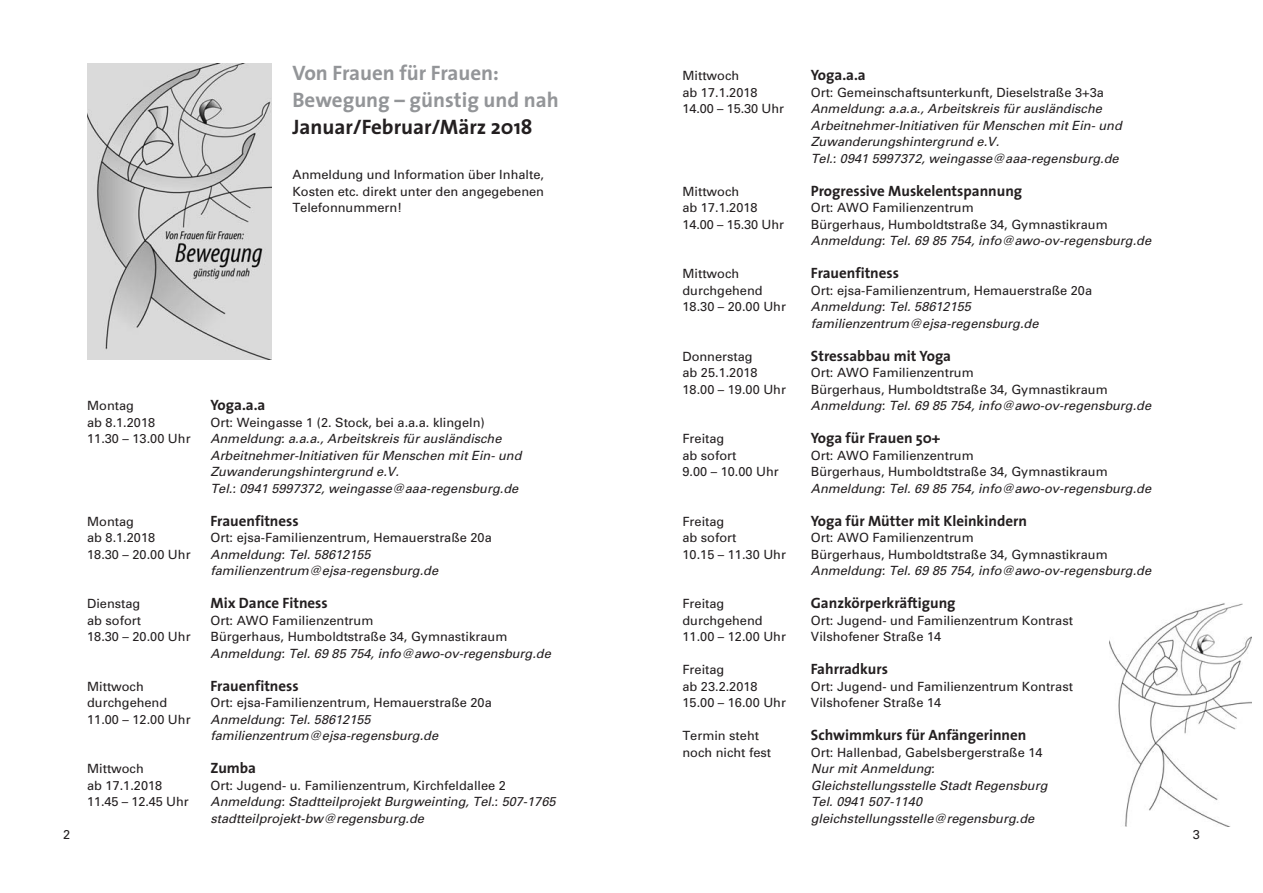
<style>
.page{position:relative;width:1263px;height:893px;background:#fff}
.page>*{position:absolute;margin:0;border:0;box-sizing:border-box;transform-origin:0 0}
.t1{font:700 21px/27px "The Sans";color:#939598}
.t2{font:700 21px "The Sans";color:#231f20}
.t3{font:700 15px "The Sans";color:#231f20}
.t4{font:12.75px/16.5px "Univers";color:#231f20}
.t5{font:italic 12.75px/16.5px "Univers";color:#231f20}
</style>
<div class="page">
<img style="left:87px;top:64px;width:185px;height:295px">
<img style="left:1110px;top:603px;width:141px;height:224px">
<h1 class="t1" style="left:292px;top:61px;width:268px">Von Frauen für Frauen:<br>Bewegung – günstig und nah</h1>
<h1 class="t2" style="left:292px;top:118px;width:242px">Januar/Februar/März 2018</h1>
<p class="t4" style="left:292px;top:168px;width:253px;text-align:justify">Anmeldung und Information über Inhalte, Kosten etc. direkt unter den angegebenen Telefonnummern!</p>
<p class="t4" style="left:87px;top:399px;width:105px">Montag<br>ab 8.1.2018<br>11.30 – 13.00 Uhr</p>
<p class="t4" style="left:87px;top:514px;width:105px">Montag<br>ab 8.1.2018<br>18.30 – 20.00 Uhr</p>
<p class="t4" style="left:87px;top:597px;width:105px">Dienstag<br>ab sofort<br>18.30 – 20.00 Uhr</p>
<p class="t4" style="left:87px;top:679px;width:105px">Mittwoch durchgehend<br>11.00 – 12.00 Uhr</p>
<p class="t4" style="left:87px;top:762px;width:103px">Mittwoch<br>ab 17.1.2018<br>11.45 – 12.45 Uhr</p>
<p class="t3" style="left:210px;top:399px;width:56px">Yoga.a.a</p>
<p class="t4" style="left:210px;top:415px;width:276px">Ort: Weingasse 1 (2. Stock, bei a.a.a. klingeln)</p>
<p class="t5" style="left:210px;top:432px;width:312px">Anmeldung: a.a.a., Arbeitskreis für ausländische Arbeitnehmer-Initiativen für Menschen mit Ein- und Zuwanderungshintergrund e.V.<br>Tel.: 0941 5997372, weingasse@aaa-regensburg.de</p>
<p class="t3" style="left:210px;top:515px;width:90px">Frauenfitness</p>
<p class="t4" style="left:210px;top:531px;width:283px">Ort: ejsa-Familienzentrum, Hemauerstraße 20a</p>
<p class="t5" style="left:210px;top:547px;width:229px">Anmeldung: Tel. 58612155 familienzentrum@ejsa-regensburg.de</p>
<p class="t3" style="left:210px;top:597px;width:119px">Mix Dance Fitness</p>
<p class="t4" style="left:210px;top:613px;width:298px">Ort: AWO Familienzentrum<br>Bürgerhaus, Humboldtstraße 34, Gymnastikraum</p>
<p class="t5" style="left:210px;top:646px;width:342px">Anmeldung: Tel. 69 85 754, info@awo-ov-regensburg.de</p>
<p class="t3" style="left:210px;top:680px;width:90px">Frauenfitness</p>
<p class="t4" style="left:210px;top:696px;width:283px">Ort: ejsa-Familienzentrum, Hemauerstraße 20a</p>
<p class="t5" style="left:210px;top:712px;width:229px">Anmeldung: Tel. 58612155 familienzentrum@ejsa-regensburg.de</p>
<p class="t3" style="left:210px;top:762px;width:47px">Zumba</p>
<p class="t4" style="left:210px;top:778px;width:297px">Ort: Jugend- u. Familienzentrum, Kirchfeldallee 2</p>
<p class="t5" style="left:210px;top:795px;width:347px">Anmeldung: Stadtteilprojekt Burgweinting, Tel.: 507-1765 stadtteilprojekt-bw@regensburg.de</p>
<p class="t4" style="left:682px;top:69px;width:103px">Mittwoch<br>ab 17.1.2018<br>14.00 – 15.30 Uhr</p>
<p class="t4" style="left:682px;top:184px;width:103px">Mittwoch<br>ab 17.1.2018<br>14.00 – 15.30 Uhr</p>
<p class="t4" style="left:682px;top:267px;width:105px">Mittwoch durchgehend<br>18.30 – 20.00 Uhr</p>
<p class="t4" style="left:682px;top:349px;width:105px">Donnerstag<br>ab 25.1.2018<br>18.00 – 19.00 Uhr</p>
<p class="t4" style="left:682px;top:432px;width:98px">Freitag<br>ab sofort<br>9.00 – 10.00 Uhr</p>
<p class="t4" style="left:682px;top:514px;width:105px">Freitag<br>ab sofort<br>10.15 – 11.30 Uhr</p>
<p class="t4" style="left:682px;top:597px;width:105px">Freitag durchgehend<br>11.00 – 12.00 Uhr</p>
<p class="t4" style="left:682px;top:663px;width:105px">Freitag<br>ab 23.2.2018<br>15.00 – 16.00 Uhr</p>
<p class="t4" style="left:682px;top:729px;width:90px">Termin steht noch nicht fest</p>
<p class="t3" style="left:811px;top:69px;width:56px">Yoga.a.a</p>
<p class="t4" style="left:811px;top:85px;width:294px">Ort: Gemeinschaftsunterkunft, Dieselstraße 3+3a</p>
<p class="t5" style="left:811px;top:102px;width:312px">Anmeldung: a.a.a., Arbeitskreis für ausländische Arbeitnehmer-Initiativen für Menschen mit Ein- und Zuwanderungshintergrund e.V.<br>Tel.: 0941 5997372, weingasse@aaa-regensburg.de</p>
<p class="t3" style="left:811px;top:185px;width:213px">Progressive Muskelentspannung</p>
<p class="t4" style="left:811px;top:201px;width:298px">Ort: AWO Familienzentrum<br>Bürgerhaus, Humboldtstraße 34, Gymnastikraum</p>
<p class="t5" style="left:811px;top:234px;width:342px">Anmeldung: Tel. 69 85 754, info@awo-ov-regensburg.de</p>
<p class="t3" style="left:811px;top:267px;width:90px">Frauenfitness</p>
<p class="t4" style="left:811px;top:283px;width:283px">Ort: ejsa-Familienzentrum, Hemauerstraße 20a</p>
<p class="t5" style="left:811px;top:300px;width:229px">Anmeldung: Tel. 58612155 familienzentrum@ejsa-regensburg.de</p>
<p class="t3" style="left:811px;top:350px;width:142px">Stressabbau mit Yoga</p>
<p class="t4" style="left:811px;top:366px;width:298px">Ort: AWO Familienzentrum<br>Bürgerhaus, Humboldtstraße 34, Gymnastikraum</p>
<p class="t5" style="left:811px;top:399px;width:342px">Anmeldung: Tel. 69 85 754, info@awo-ov-regensburg.de</p>
<p class="t3" style="left:811px;top:432px;width:131px">Yoga für Frauen 50+</p>
<p class="t4" style="left:811px;top:448px;width:298px">Ort: AWO Familienzentrum<br>Bürgerhaus, Humboldtstraße 34, Gymnastikraum</p>
<p class="t5" style="left:811px;top:481px;width:342px">Anmeldung: Tel. 69 85 754, info@awo-ov-regensburg.de</p>
<p class="t3" style="left:811px;top:515px;width:218px">Yoga für Mütter mit Kleinkindern</p>
<p class="t4" style="left:811px;top:531px;width:298px">Ort: AWO Familienzentrum<br>Bürgerhaus, Humboldtstraße 34, Gymnastikraum</p>
<p class="t5" style="left:811px;top:564px;width:342px">Anmeldung: Tel. 69 85 754, info@awo-ov-regensburg.de</p>
<p class="t3" style="left:811px;top:597px;width:146px">Ganzkörperkräftigung</p>
<p class="t4" style="left:811px;top:613px;width:264px">Ort: Jugend- und Familienzentrum Kontrast<br>Vilshofener Straße 14</p>
<p class="t3" style="left:811px;top:663px;width:79px">Fahrradkurs</p>
<p class="t4" style="left:811px;top:679px;width:264px">Ort: Jugend- und Familienzentrum Kontrast<br>Vilshofener Straße 14</p>
<p class="t3" style="left:811px;top:729px;width:217px">Schwimmkurs für Anfängerinnen</p>
<p class="t4" style="left:811px;top:745px;width:233px">Ort: Hallenbad, Gabelsbergerstraße 14</p>
<p class="t5" style="left:811px;top:762px;width:238px">Nur mit Anmeldung:<br>Gleichstellungsstelle Stadt Regensburg<br>Tel. 0941 507-1140 gleichstellungsstelle@regensburg.de</p>
<p class="t4" style="left:63px;top:828px;width:9px">2</p>
<p class="t4" style="left:1193px;top:828px;width:9px">3</p>
</div>
